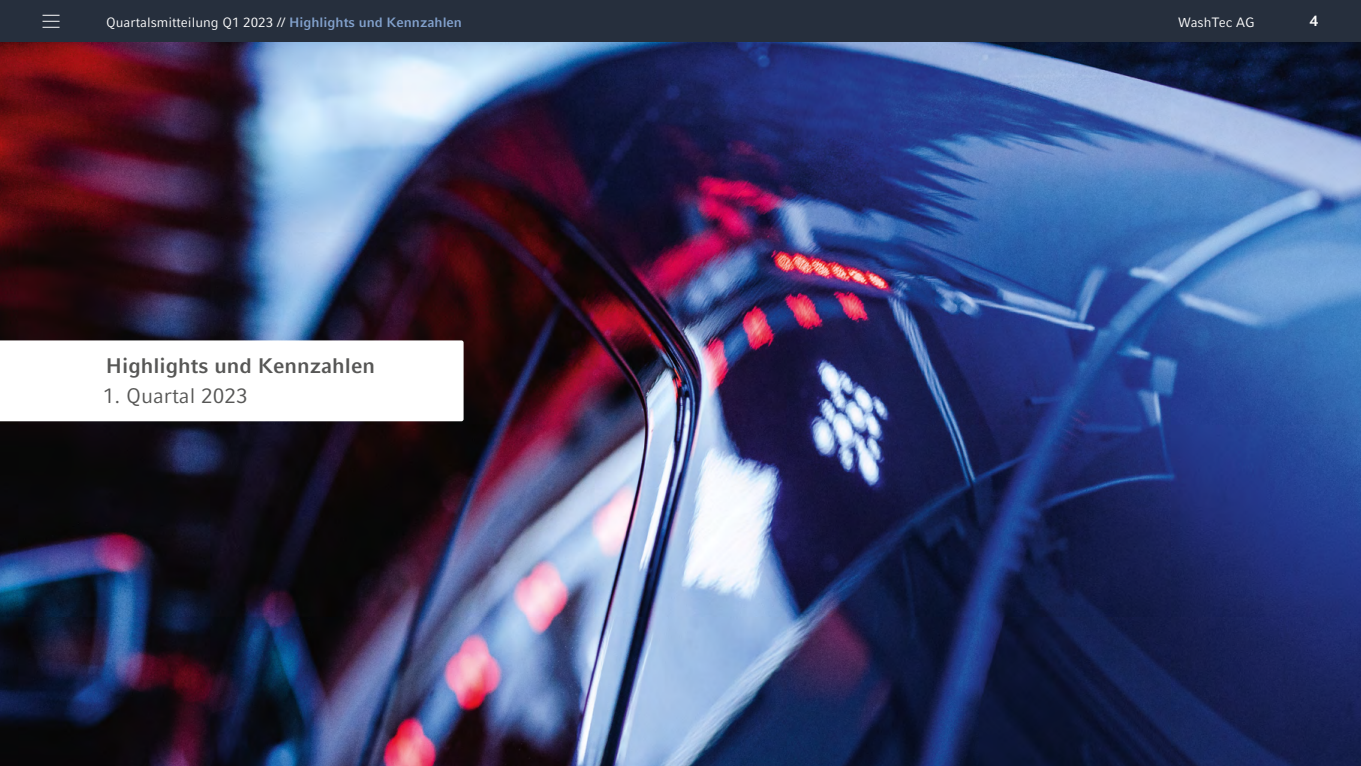
<style>
.page{position:relative;width:1361px;height:766px;background:#fff}
.page>*{position:absolute;margin:0;border:0;box-sizing:border-box;transform-origin:0 0}
.t1{font:700 21px "Compatil Fact LT Pro";color:#575756}
.t2{font:21px "Compatil Fact LT Pro";color:#575756}
.t3{font:700 15px "Compatil Fact LT Pro";color:#fff}
.t4{font:13.5px "Compatil Fact LT Pro";color:#fff}
.s1{font-weight:700;color:#82a1cc}
</style>
<div class="page">
<div style="left:0;top:0;width:1361px;height:43px;background:#262f3d"></div>
<svg style="left:43px;top:15px;width:17px;height:13px"></svg>
<img style="left:0;top:43px;width:1361px;height:722px">
<svg style="left:0;top:340px;width:463px;height:81px"></svg>
<p class="t4" style="left:106px;top:15px;width:357px">Quartalsmitteilung Q1 2023 // <span class="s1">Highlights und Kennzahlen</span></p>
<p class="t4" style="left:1178px;top:15px;width:78px">WashTec AG</p>
<p class="t3" style="left:1309px;top:12px;width:10px">4</p>
<h1 class="t1" style="left:106px;top:353px;width:271px">Highlights und Kennzahlen</h1>
<h1 class="t2" style="left:103px;top:383px;width:147px">1. Quartal 2023</h1>
</div>
